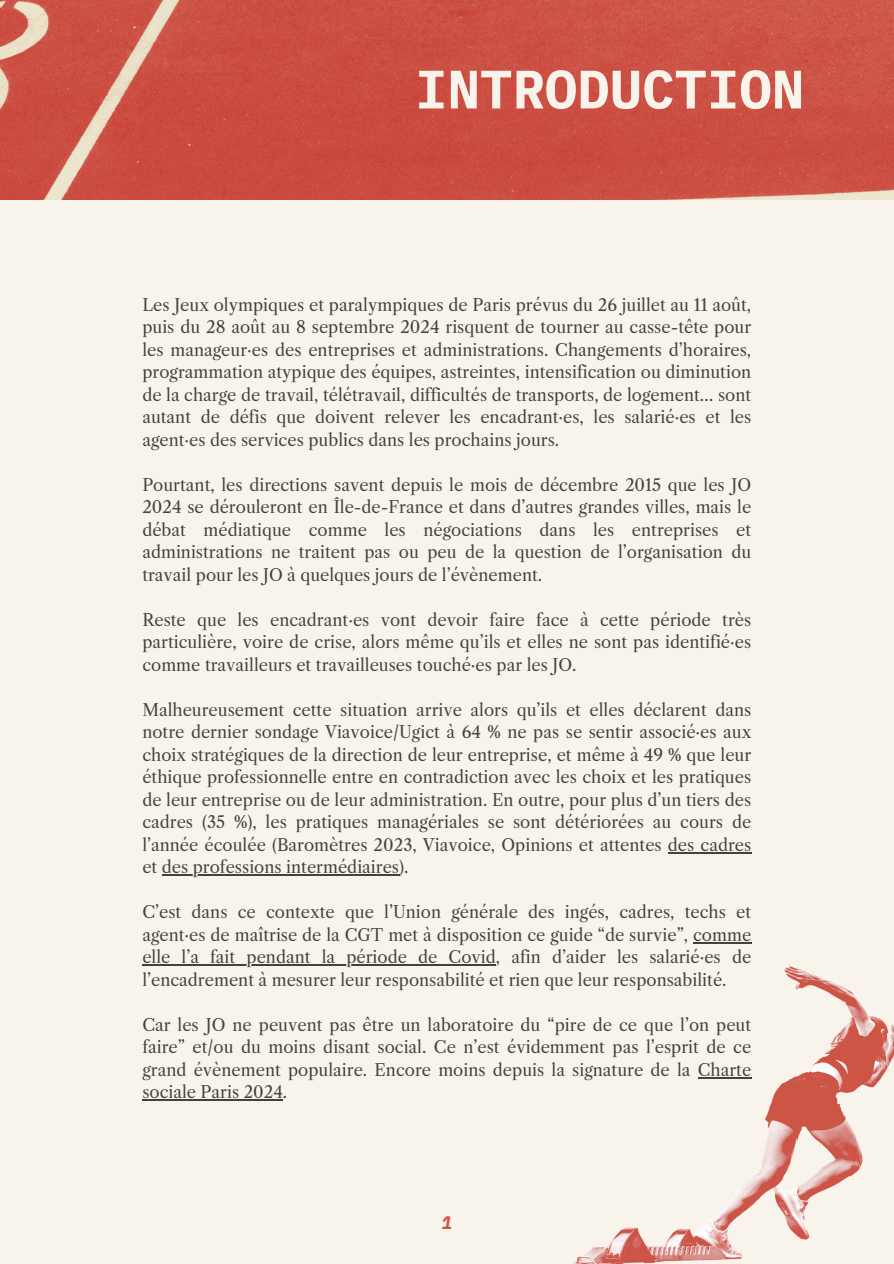
<style>
.page{position:relative;width:894px;height:1264px;background:#fff}
.page>*{position:absolute;margin:0;border:0;box-sizing:border-box;transform-origin:0 0}
.t1{font:700 54px "IBM Plex Mono";color:#f8f4ec}
.t2{font:italic 700 18px "IBM Plex Mono";color:#cf5548}
.t3{font:16.5px/22.5px "Libre Caslon Text";color:#473f3d;text-align:justify}
</style>
<div class="page">
<div style="left:0;top:0;width:893px;height:1263px;background:#f8f4ec"></div>
<img style="left:0;top:0;width:893px;height:199px">
<hr style="left:667px;top:852px;width:84px;height:1px;background:#473f3d">
<hr style="left:162px;top:874px;width:237px;height:1px;background:#473f3d">
<hr style="left:142px;top:964px;width:354px;height:1px;background:#473f3d">
<hr style="left:142px;top:1099px;width:141px;height:1px;background:#473f3d">
<img style="left:573px;top:942px;width:320px;height:321px">
<p class="t1" style="left:415px;top:53px;width:390px">INTRODUCTION</p>
<h1 class="t3" style="left:142px;top:293px;width:610px">Les Jeux olympiques et paralympiques de Paris prévus du 26 juillet au 11 août, puis du 28 août au 8 septembre 2024 risquent de tourner au casse-tête pour les manageur·es des entreprises et administrations. Changements d’horaires, programmation atypique des équipes, astreintes, intensification ou diminution de la charge de travail, télétravail, difficultés de transports, de logement… sont autant de défis que doivent relever les encadrant·es, les salarié·es et les agent·es des services publics dans les prochains jours.</h1>
<p class="t3" style="left:142px;top:473px;width:610px">Pourtant, les directions savent depuis le mois de décembre 2015 que les JO 2024 se dérouleront en Île-de-France et dans d’autres grandes villes, mais le débat médiatique comme les négociations dans les entreprises et administrations ne traitent pas ou peu de la question de l’organisation du travail pour les JO à quelques jours de l’évènement.</p>
<p class="t3" style="left:142px;top:608px;width:610px">Reste que les encadrant·es vont devoir faire face à cette période très particulière, voire de crise, alors même qu’ils et elles ne sont pas identifié·es comme travailleurs et travailleuses touché·es par les JO.</p>
<p class="t3" style="left:142px;top:698px;width:610px">Malheureusement cette situation arrive alors qu’ils et elles déclarent dans notre dernier sondage Viavoice/Ugict à 64 % ne pas se sentir associé·es aux choix stratégiques de la direction de leur entreprise, et même à 49 % que leur éthique professionnelle entre en contradiction avec les choix et les pratiques de leur entreprise ou de leur administration. En outre, pour plus d’un tiers des cadres (35 %), les pratiques managériales se sont détériorées au cours de l’année écoulée (Baromètres 2023, Viavoice, Opinions et attentes des cadres et des professions intermédiaires).</p>
<p class="t3" style="left:142px;top:901px;width:610px">C’est dans ce contexte que l’Union générale des ingés, cadres, techs et agent·es de maîtrise de la CGT met à disposition ce guide “de survie”, comme</p>
<p class="t3" style="left:142px;top:946px;width:610px">elle l’a fait pendant la période de Covid, afin d’aider les salarié·es de l’encadrement à mesurer leur responsabilité et rien que leur responsabilité.</p>
<p class="t3" style="left:142px;top:1013px;width:610px">Car les JO ne peuvent pas être un laboratoire du “pire de ce que l’on peut faire” et/ou du moins disant social. Ce n’est évidemment pas l’esprit de ce grand évènement populaire. Encore moins depuis la signature de la Charte</p>
<p class="t3" style="left:142px;top:1081px;width:146px">sociale Paris 2024.</p>
<p class="t2" style="left:441px;top:1210px;width:12px">1</p>
</div>
